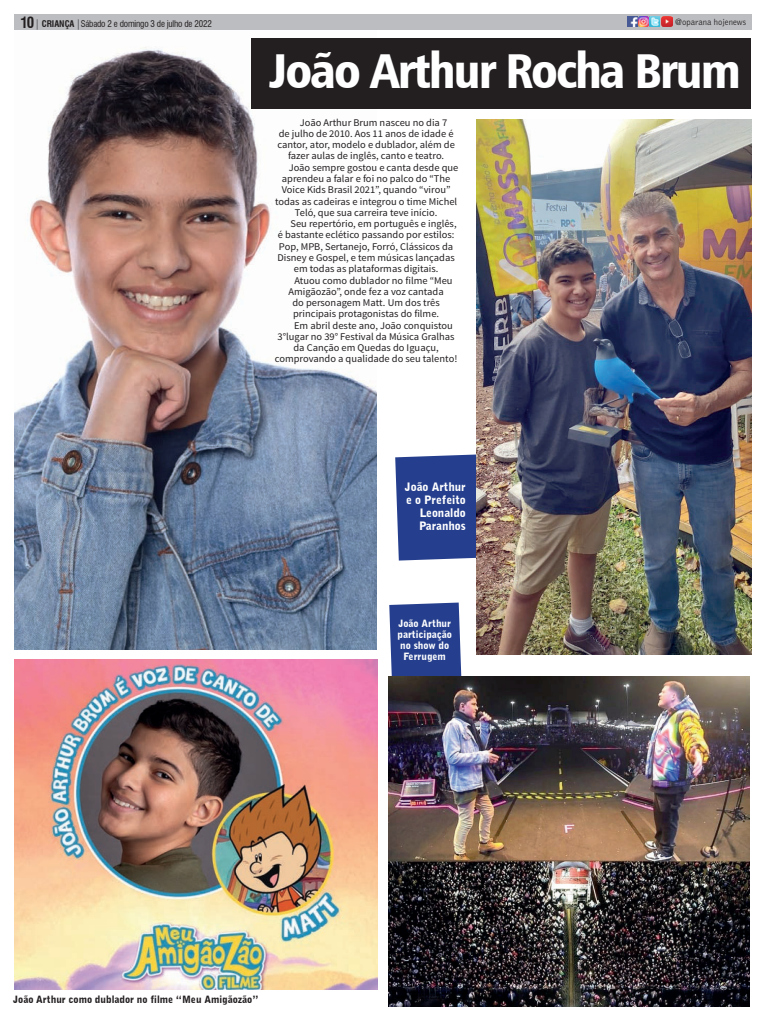
<style>
.page{position:relative;width:766px;height:1021px;background:#fff}
.page>*{position:absolute;margin:0;border:0;box-sizing:border-box;transform-origin:0 0}
.TITULO_ESSE_1{font:49px "Humanist 777 BT Black Condensed B";letter-spacing:-.04em;color:#fff}
.Horoscopo{font:700 condensed 15px "Swiss 721 BT";color:#231f20}
.Legenda{font:900 11.6px/12.7px "Bell Gothic BT";color:#fff;text-align:right}
.TEXTO_ESSE{font:10.2px "Source Sans Pro";color:#231f20}
.Legenda-2{font:900 10px "Bell Gothic BT";color:#231f20}
.Legenda-3{font:900 10px/11px "Bell Gothic BT";color:#fff;text-align:center}
.Horoscopo-2{font:condensed 9px "Swiss 721 BT";letter-spacing:-.02em;color:#231f20}
.t1{font:300 9px "Bell Gothic";color:#231f20;scale:.96 1}
.s1{font-weight:700}
</style>
<div class="page">
<svg style="left:389px;top:602px;width:74px;height:75px;background:#374e95"></svg>
<img style="left:14px;top:47px;width:362px;height:602px">
<div style="left:395px;top:454px;width:81px;height:106px;background:#253f8e"></div>
<div style="left:14px;top:14px;width:737px;height:16px;background:#bcbdc0"></div>
<svg style="left:627px;top:17px;width:45px;height:10px"></svg>
<img style="left:476px;top:119px;width:275px;height:535px">
<img style="left:388px;top:677px;width:361px;height:329px">
<img style="left:14px;top:660px;width:363px;height:329px">
<div style="left:251px;top:38px;width:500px;height:71px;background:#231f20"></div>
<p class="Horoscopo" style="left:21px;top:14px;width:15px">10</p>
<p class="Horoscopo-2" style="left:42px;top:19px;width:171px"><span class="s1">CRIANÇA</span> Sábado 2 e domingo 3 de julho de 2022</p>
<p class="t1" style="left:675px;top:17px;width:75px">@oparana hojenews</p>
<p class="TITULO_ESSE_1" style="left:269px;top:40px;width:473px">João Arthur Rocha Brum</p>
<p class="TEXTO_ESSE" style="left:300px;top:116px;width:149px">João Arthur Brum nasceu no dia 7</p>
<p class="TEXTO_ESSE" style="left:278px;top:127px;width:176px">de julho de 2010. Aos 11 anos de idade é</p>
<p class="TEXTO_ESSE" style="left:277px;top:138px;width:179px">cantor, ator, modelo e dublador, além de</p>
<p class="TEXTO_ESSE" style="left:288px;top:150px;width:157px">fazer aulas de inglês, canto e teatro.</p>
<p class="TEXTO_ESSE" style="left:288px;top:161px;width:171px">João sempre gostou e canta desde que</p>
<p class="TEXTO_ESSE" style="left:282px;top:172px;width:170px">aprendeu a falar e foi no palco do “The</p>
<p class="TEXTO_ESSE" style="left:282px;top:183px;width:170px">Voice Kids Brasil 2021”, quando “virou”</p>
<p class="TEXTO_ESSE" style="left:275px;top:195px;width:184px">todas as cadeiras e integrou o time Michel</p>
<p class="TEXTO_ESSE" style="left:295px;top:206px;width:144px">Teló, que sua carreira teve início.</p>
<p class="TEXTO_ESSE" style="left:290px;top:217px;width:168px">Seu repertório, em português e inglês,</p>
<p class="TEXTO_ESSE" style="left:278px;top:229px;width:178px">é bastante eclético passando por estilos:</p>
<p class="TEXTO_ESSE" style="left:279px;top:240px;width:176px">Pop, MPB, Sertanejo, Forró, Clássicos da</p>
<p class="TEXTO_ESSE" style="left:277px;top:251px;width:179px">Disney e Gospel, e tem músicas lançadas</p>
<p class="TEXTO_ESSE" style="left:294px;top:262px;width:146px">em todas as plataformas digitais.</p>
<p class="TEXTO_ESSE" style="left:294px;top:274px;width:159px">Atuou como dublador no filme “Meu</p>
<p class="TEXTO_ESSE" style="left:288px;top:285px;width:156px">Amigãozão”, onde fez a voz cantada</p>
<p class="TEXTO_ESSE" style="left:292px;top:296px;width:149px">do personagem Matt. Um dos três</p>
<p class="TEXTO_ESSE" style="left:293px;top:307px;width:147px">principais protagonistas do filme.</p>
<p class="TEXTO_ESSE" style="left:294px;top:319px;width:160px">Em abril deste ano, João conquistou</p>
<p class="TEXTO_ESSE" style="left:277px;top:330px;width:178px">3°lugar no 39° Festival da Música Gralhas</p>
<p class="TEXTO_ESSE" style="left:293px;top:341px;width:147px">da Canção em Quedas do Iguaçu,</p>
<p class="TEXTO_ESSE" style="left:275px;top:353px;width:184px">comprovando a qualidade do seu talento!</p>
<p class="Legenda" style="left:405px;top:480px;width:62px">João Arthur e o Prefeito<br>Leonaldo<br>Paranhos</p>
<p class="Legenda-2" style="left:13px;top:993px;width:247px">João Arthur como dublador no filme “Meu Amigãozão”</p>
<p class="Legenda-3" style="left:397px;top:618px;width:56px">João Arthur participação no show do<br>Ferrugem</p>
</div>
